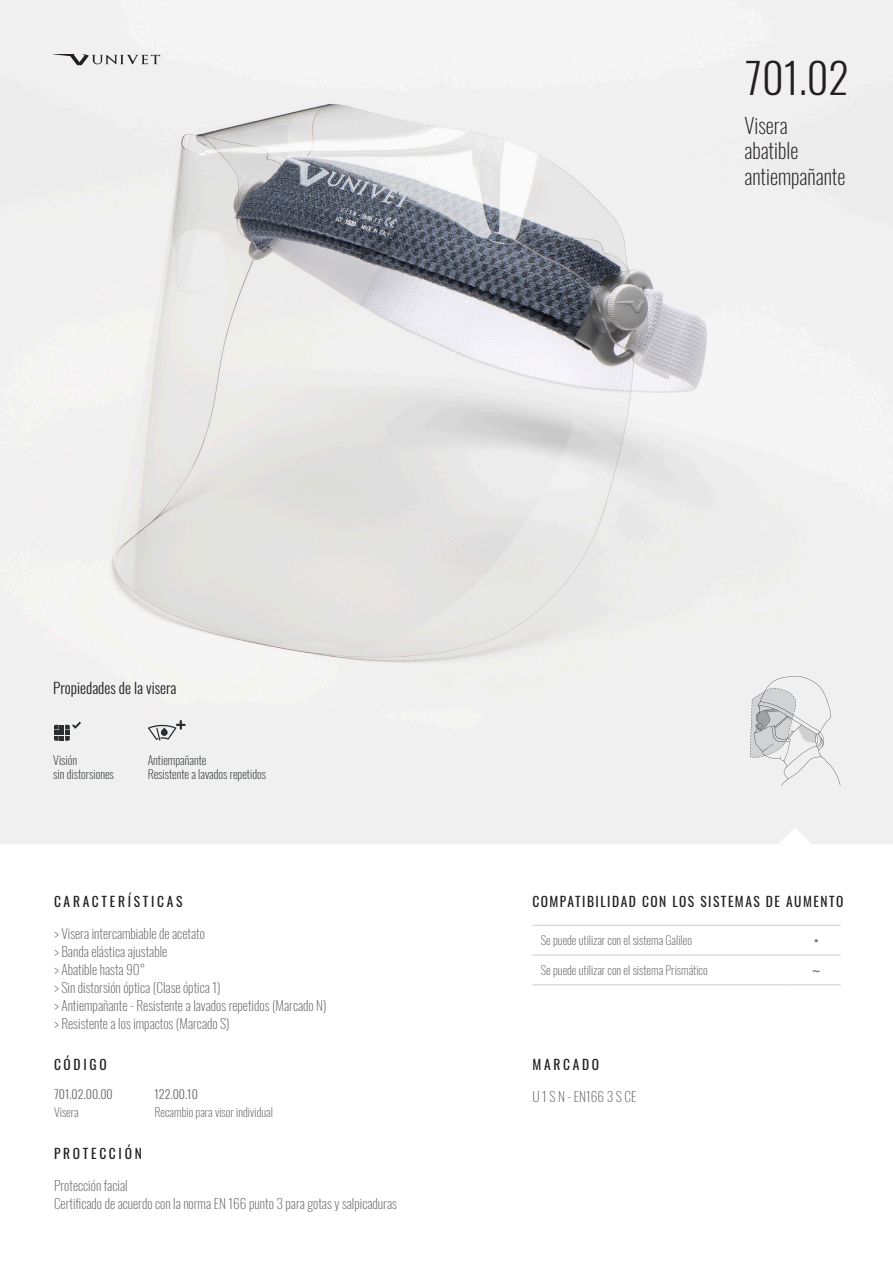
<style>
.page{position:relative;width:893px;height:1263px;background:#fff}
.page>*{position:absolute;margin:0;border:0;box-sizing:border-box;transform-origin:0 0}
.t1{font:300 42px "Oswald";color:#231f20}
.t2{font:200 21px "Oswald";color:#231f20}
.t3{font:300 15px "Oswald";color:#231f20}
.t4{font:500 15px "Linotype Univers Comp";color:#797b7e}
.t5{font:200 13.5px "Oswald";color:#636366}
.t6{font:13.5px "Oswald";letter-spacing:.2em;color:#231f20}
.t7{font:13.5px "Oswald";letter-spacing:.11em;color:#231f20}
.t8{font:200 12px "Oswald";color:#636366}
.t9{font:200 12px "Oswald";color:#2a2e30}
.t10{font:300 12px "Oswald";color:#636366}
.t11{font:300 condensed 9px "Linotype Univers";color:#797b7e}
</style>
<div class="page">
<img style="left:0;top:0;width:893px;height:844px">
<svg style="left:779px;top:827px;width:32px;height:17px"></svg>
<svg style="left:750px;top:676px;width:90px;height:109px"></svg>
<svg style="left:54px;top:722px;width:27px;height:19px"></svg>
<hr style="left:532px;top:925px;width:260px;height:1px;background:#d0d0d0">
<hr style="left:792px;top:925px;width:49px;height:1px;background:#d0d0d0">
<hr style="left:532px;top:955px;width:260px;height:1px;background:#d0d0d0">
<hr style="left:792px;top:955px;width:49px;height:1px;background:#d0d0d0">
<hr style="left:532px;top:984px;width:260px;height:1px;background:#d0d0d0">
<hr style="left:792px;top:984px;width:49px;height:1px;background:#d0d0d0">
<svg style="left:53px;top:54px;width:107px;height:11px"></svg>
<svg style="left:148px;top:720px;width:37px;height:21px"></svg>
<p class="t1" style="left:745px;top:40px;width:105px">701.02</p>
<p class="t3" style="left:53px;top:675px;width:125px">Propiedades de la visera</p>
<p class="t9" style="left:53px;top:749px;width:25px">Visión</p>
<p class="t9" style="left:53px;top:763px;width:62px">sin distorsiones</p>
<p class="t9" style="left:148px;top:749px;width:60px">Antiempañante</p>
<p class="t9" style="left:148px;top:763px;width:120px">Resistente a lavados repetidos</p>
<p class="t6" style="left:54px;top:889px;width:130px">CARACTERÍSTICAS</p>
<p class="t5" style="left:54px;top:922px;width:152px">&gt; Visera intercambiable de acetato</p>
<p class="t5" style="left:54px;top:940px;width:115px">&gt; Banda elástica ajustable</p>
<p class="t5" style="left:54px;top:958px;width:93px">&gt; Abatible hasta 90°</p>
<p class="t5" style="left:54px;top:976px;width:168px">&gt; Sin distorsión óptica (Clase óptica 1)</p>
<p class="t5" style="left:54px;top:994px;width:274px">&gt; Antiempañante - Resistente a lavados repetidos (Marcado N)</p>
<p class="t5" style="left:54px;top:1012px;width:177px">&gt; Resistente a los impactos (Marcado S)</p>
<p class="t2" style="left:744px;top:107px;width:45px">Visera</p>
<p class="t2" style="left:744px;top:132px;width:55px">abatible</p>
<p class="t2" style="left:744px;top:157px;width:102px">antiempañante</p>
<p class="t7" style="left:532px;top:889px;width:312px">COMPATIBILIDAD CON LOS SISTEMAS DE AUMENTO</p>
<p class="t8" style="left:541px;top:930px;width:153px">Se puede utilizar con el sistema Galileo</p>
<p class="t11" style="left:814px;top:935px;width:6px">•</p>
<p class="t8" style="left:541px;top:959px;width:168px">Se puede utilizar con el sistema Prismático</p>
<p class="t4" style="left:812px;top:961px;width:10px">~</p>
<p class="t6" style="left:54px;top:1052px;width:54px">CÓDIGO</p>
<p class="t6" style="left:532px;top:1052px;width:68px">MARCADO</p>
<p class="t10" style="left:54px;top:1083px;width:60px">701.02.00.00</p>
<p class="t8" style="left:54px;top:1101px;width:26px">Visera</p>
<p class="t10" style="left:155px;top:1083px;width:45px">122.00.10</p>
<p class="t8" style="left:155px;top:1101px;width:120px">Recambio para visor individual</p>
<p class="t5" style="left:532px;top:1084px;width:106px">U 1 S N - EN166 3 S CE</p>
<p class="t6" style="left:54px;top:1141px;width:89px">PROTECCIÓN</p>
<p class="t5" style="left:54px;top:1173px;width:75px">Protección facial</p>
<p class="t5" style="left:54px;top:1191px;width:344px">Certificado de acuerdo con la norma EN 166 punto 3 para gotas y salpicaduras</p>
</div>
